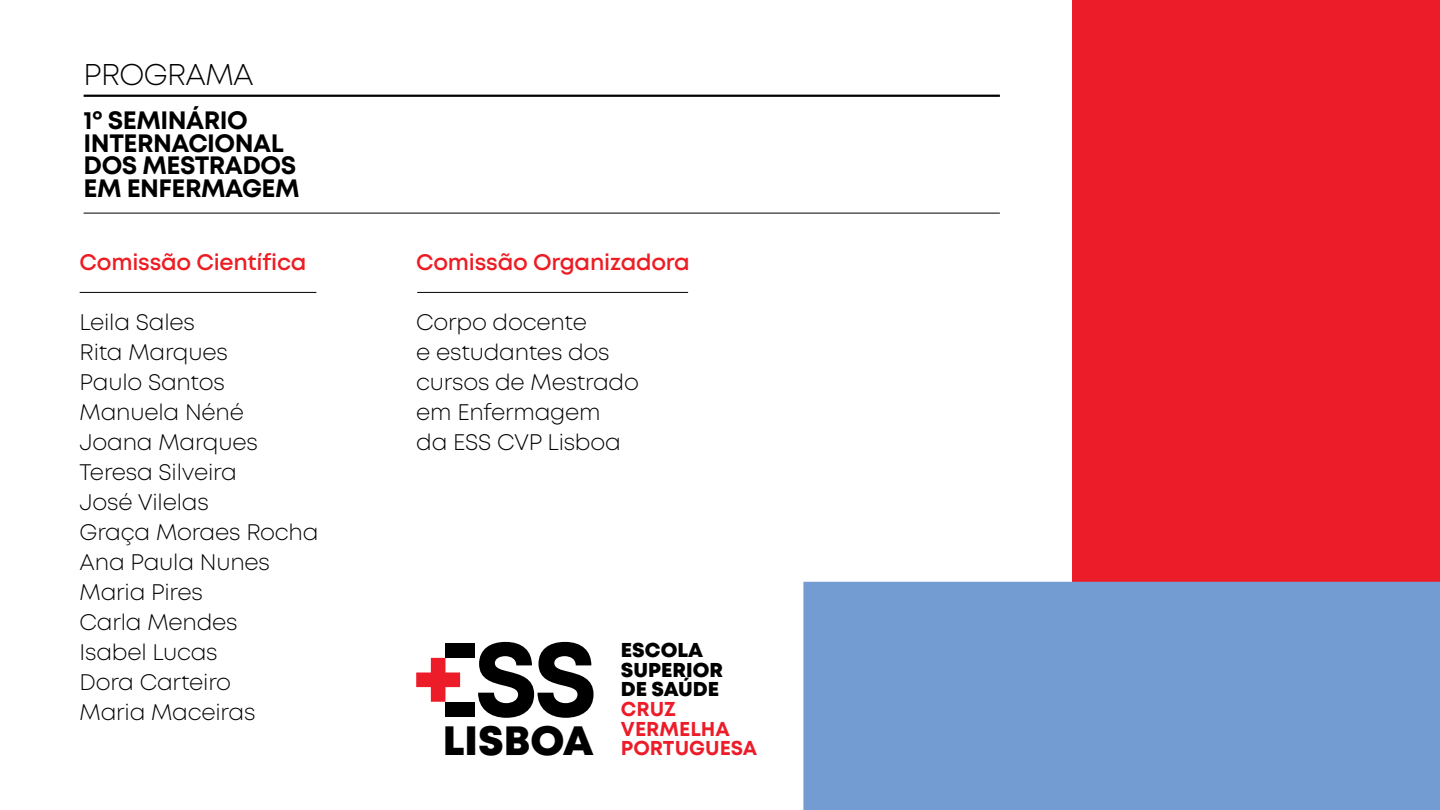
<style>
.page{position:relative;width:1440px;height:810px;background:#fff}
.page>*{position:absolute;margin:0;border:0;box-sizing:border-box;transform-origin:0 0}
.t1{font:800 40.95px "Mont";color:#000}
.t2{font:300 30px "Mont";letter-spacing:-.02em;color:#000}
.t3{font:700 25.12px/22.6px "Mont";letter-spacing:-.02em;color:#000}
.t4{font:300 22.5px/30px "Mont";letter-spacing:-.01em;color:#000}
.t5{font:600 22.5px "Mont";letter-spacing:-.01em;color:#ed1d24}
.t6{font:700 20.1px/19.5px "Mont";color:#ed1c29}
.t7{font:800 20.1px/19.5px "Mont";color:#000}
</style>
<div class="page">
<svg style="left:478px;top:642px;width:116px;height:76px"></svg>
<div style="left:445px;top:643px;width:30px;height:15px;background:#000"></div>
<div style="left:445px;top:702px;width:30px;height:14px;background:#000"></div>
<svg style="left:416px;top:658px;width:44px;height:44px"></svg>
<div style="left:1072px;top:0;width:368px;height:582px;background:#ed1c29"></div>
<div style="left:803px;top:582px;width:637px;height:228px;background:#739dd2"></div>
<hr style="left:84px;top:213px;width:916px;height:1px;background:#000">
<hr style="left:80px;top:292px;width:236px;height:1px;background:#000">
<hr style="left:417px;top:292px;width:271px;height:1px;background:#000">
<hr style="left:84px;top:95px;width:916px;height:2px;background:#000">
<h2 class="t2" style="left:84px;top:55px;width:172px">PROGRAMA</h2>
<p class="t3" style="left:84px;top:109px;width:218px">1º SEMINÁRIO<br>INTERNACIONAL<br>DOS MESTRADOS<br>EM ENFERMAGEM</p>
<p class="t5" style="left:80px;top:248px;width:228px">Comissão Científica</p>
<p class="t4" style="left:80px;top:307px;width:240px">Leila Sales<br>Rita Marques<br>Paulo Santos<br>Manuela Néné<br>Joana Marques<br>Teresa Silveira<br>José Vilelas<br>Graça Moraes Rocha<br>Ana Paula Nunes<br>Maria Pires<br>Carla Mendes<br>Isabel Lucas<br>Dora Carteiro<br>Maria Maceiras</p>
<p class="t5" style="left:416px;top:248px;width:275px">Comissão Organizadora</p>
<p class="t4" style="left:416px;top:307px;width:224px">Corpo docente<br>e estudantes dos cursos de Mestrado em Enfermagem<br>da ESS CVP Lisboa</p>
<h1 class="t1" style="left:443px;top:714px;width:152px">LISBOA</h1>
<p class="t7" style="left:621px;top:641px;width:104px">ESCOLA<br>SUPERIOR<br>DE SAÚDE</p>
<p class="t6" style="left:621px;top:699px;width:138px">CRUZ<br>VERMELHA<br>PORTUGUESA</p>
</div>
